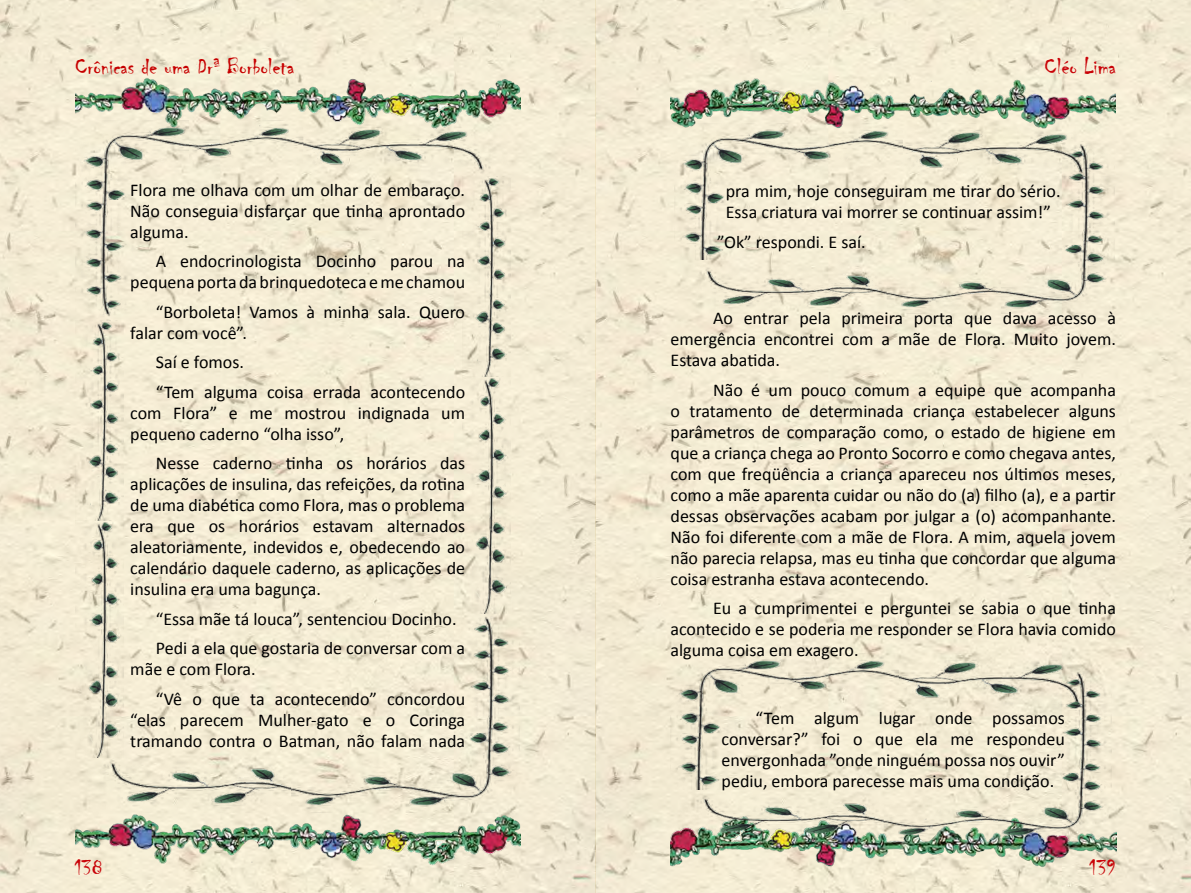
<style>
.page{position:relative;width:1191px;height:893px;background:#fff}
.page>*{position:absolute;margin:0;border:0;box-sizing:border-box;transform-origin:0 0}
.t1{font:24px "Chiller";color:#c70000}
.t2{font:24px "Chiller";color:#c90207}
.t3{font:22.5px "Chiller";color:#c90207}
.t4{font:18px/21px "Calibri";color:#000}
</style>
<div class="page">
<img style="left:0;top:0;width:1191px;height:893px">
<img style="left:670px;top:813px;width:446px;height:57px">
<img style="left:75px;top:613px;width:445px;height:257px">
<img style="left:75px;top:77px;width:445px;height:43px">
<img style="left:670px;top:71px;width:446px;height:62px">
<img style="left:75px;top:120px;width:445px;height:200px">
<img style="left:675px;top:123px;width:445px;height:136px">
<img style="left:670px;top:142px;width:444px;height:172px">
<img style="left:75px;top:320px;width:48px;height:437px">
<img style="left:462px;top:177px;width:49px;height:437px">
<img style="left:670px;top:654px;width:446px;height:136px">
<img style="left:667px;top:670px;width:444px;height:172px">
<h1 class="t1" style="left:75px;top:54px;width:221px">Crônicas de uma Drª Borboleta</h1>
<p class="t4" style="left:130px;top:179px;width:336px;text-align:justify">Flora me olhava com um olhar de embaraço.<br>Não conseguia disfarçar que tinha aprontado alguma.</p>
<p class="t4" style="left:130px;top:250px;width:336px;text-align:right">A endocrinologista Docinho parou na pequena porta da brinquedoteca e me chamou</p>
<p class="t4" style="left:130px;top:301px;width:336px;text-indent:26px">“Borboleta! Vamos à minha sala. Quero falar com você”.</p>
<p class="t4" style="left:156px;top:347px;width:311px;line-height:29.5px">Saí e fomos.<br>“Tem alguma coisa errada acontecendo</p>
<p class="t4" style="left:130px;top:402px;width:336px">com Flora” e me mostrou indignada um pequeno caderno “olha isso”,</p>
<p class="t4" style="left:130px;top:452px;width:336px;text-align:justify;text-indent:26px">Nesse caderno tinha os horários das aplicações de insulina, das refeições, da rotina de uma diabética como Flora, mas o problema era que os horários estavam alternados aleatoriamente, indevidos e, obedecendo ao calendário daquele caderno, as aplicações de insulina era uma bagunça.</p>
<p class="t4" style="left:156px;top:603px;width:311px;line-height:29.5px">“Essa mãe tá louca”, sentenciou Docinho.<br>Pedi a ela que gostaria de conversar com a</p>
<p class="t4" style="left:156px;top:654px;width:311px;line-height:29.5px;text-indent:-26px">mãe e com Flora.<br>“Vê o que ta acontecendo” concordou</p>
<p class="t4" style="left:130px;top:709px;width:336px">“elas parecem Mulher-gato e o Coringa tramando contra o Batman, não falam nada</p>
<h1 class="t2" style="left:1044px;top:54px;width:73px">Cléo Lima</h1>
<p class="t4" style="left:726px;top:180px;width:336px">pra mim, hoje conseguiram me tirar do sério.<br>Essa criatura vai morrer se continuar assim!”</p>
<p class="t4" style="left:717px;top:231px;width:150px">”Ok” respondi. E saí.</p>
<p class="t4" style="left:670px;top:307px;width:447px;text-align:justify;text-indent:43px">Ao entrar pela primeira porta que dava acesso à emergência encontrei com a mãe de Flora. Muito jovem.<br>Estava abatida.</p>
<p class="t4" style="left:670px;top:379px;width:447px;text-align:justify;text-indent:43px">Não é um pouco comum a equipe que acompanha o tratamento de determinada criança estabelecer alguns parâmetros de comparação como, o estado de higiene em que a criança chega ao Pronto Socorro e como chegava antes, com que freqüência a criança apareceu nos últimos meses, como a mãe aparenta cuidar ou não do (a) filho (a), e a partir dessas observações acabam por julgar a (o) acompanhante.<br>Não foi diferente com a mãe de Flora. A mim, aquela jovem não parecia relapsa, mas eu tinha que concordar que alguma coisa estranha estava acontecendo.</p>
<p class="t4" style="left:670px;top:597px;width:447px;text-align:justify;text-indent:43px">Eu a cumprimentei e perguntei se sabia o que tinha acontecido e se poderia me responder se Flora havia comido alguma coisa em exagero.</p>
<p class="t4" style="left:721px;top:707px;width:345px;text-align:justify;text-indent:34px">“Tem algum lugar onde possamos conversar?” foi o que ela me respondeu envergonhada ”onde ninguém possa nos ouvir” pediu, embora parecesse mais uma condição.</p>
<p class="t3" style="left:75px;top:856px;width:29px">138</p>
<p class="t3" style="left:1090px;top:856px;width:28px">139</p>
</div>
